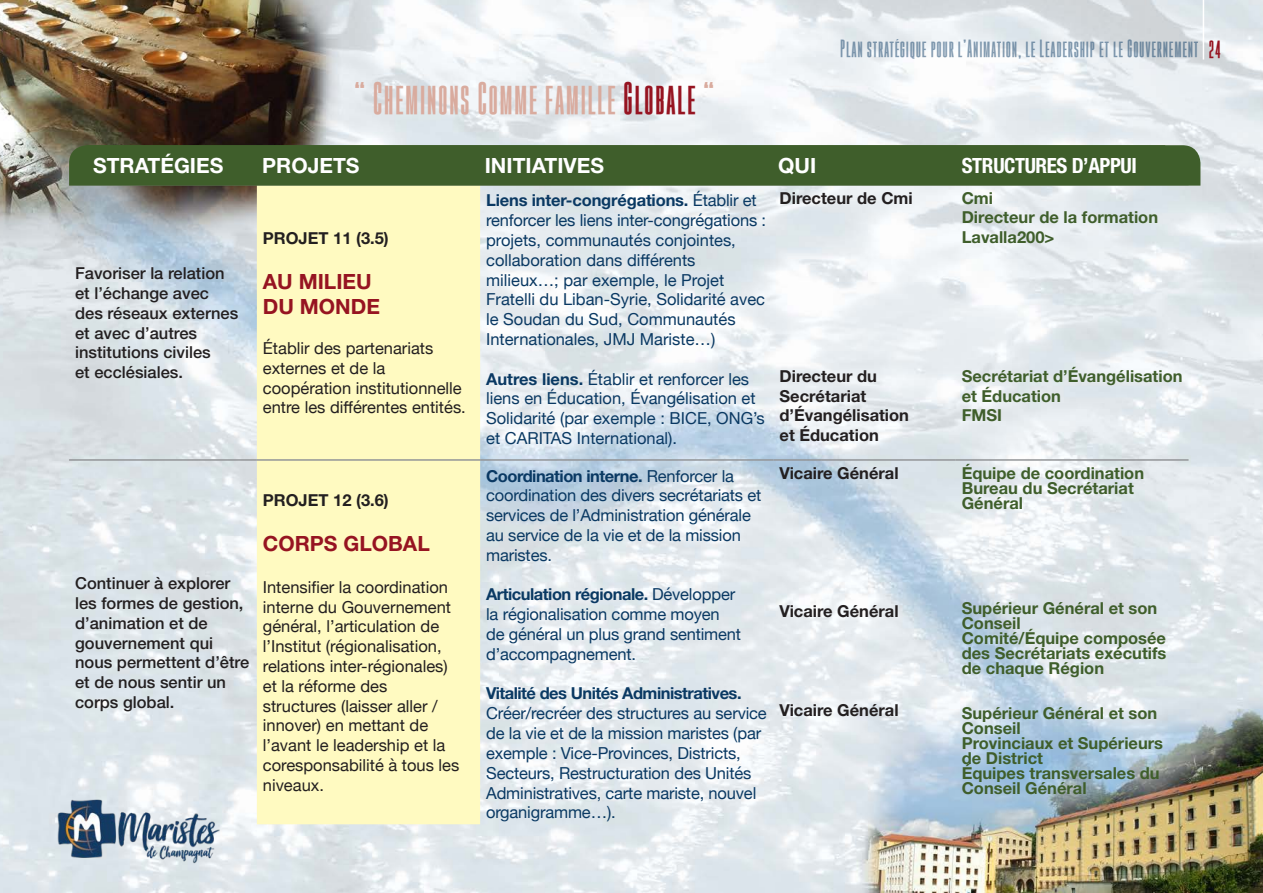
<style>
.page{position:relative;width:1263px;height:893px;background:#fff}
.page>*{position:absolute;margin:0;border:0;box-sizing:border-box;transform-origin:0 0}
.t1{font:700 33px "Gobold High";letter-spacing:.04em;color:#d9ab9e}
.t2{font:700 21px "Helvetica Neue";color:#fff}
.t3{font:700 21px "Helvetica Neue";color:#961421}
.t4{font:700 condensed 21px "Helvetica Neue";letter-spacing:-.02em;color:#fff}
.t5{font:700 18px "Gobold High";letter-spacing:.04em;color:#0a3963}
.t6{font:16.5px/19.8px "Helvetica Neue";letter-spacing:-.01em;color:#0a3963}
.t7{font:16.5px/19.8px "Helvetica Neue";color:#231f20}
.t8{font:700 16.5px/15px "Helvetica Neue";color:#3f5e2b}
.t9{font:500 16.5px/19.8px "Helvetica Neue";color:#231f20}
.t10{font:700 16.5px/19.8px "Helvetica Neue";color:#231f20}
.s1{color:#961421}
.s2{font-weight:700}
</style>
<div class="page">
<img style="left:0;top:0;width:1263px;height:893px">
<img style="left:54px;top:791px;width:166px;height:73px">
<hr style="left:1203px;top:0;width:1px;height:60px;background:#fff">
<div style="left:257px;top:186px;width:223px;height:638px;background:#fffac1"></div>
<hr style="left:69px;top:459px;width:188px;height:2px;background:#939598">
<hr style="left:257px;top:459px;width:223px;height:2px;background:#939598">
<hr style="left:480px;top:459px;width:293px;height:2px;background:#939598">
<hr style="left:773px;top:459px;width:183px;height:2px;background:#939598">
<hr style="left:956px;top:459px;width:232px;height:2px;background:#939598">
<svg style="left:69px;top:145px;width:1131px;height:41px;background:#536d42"></svg>
<div style="left:87px;top:145px;width:1078px;height:40px;background:#3f5e2b"></div>
<p class="t1" style="left:354px;top:78px;width:362px">“ Cheminons Comme famille <span class="s1">Globale</span> “</p>
<p class="t5" style="left:840px;top:37px;width:382px">Plan stratégique pour l’Animation, le Leadership et le Gouvernement <span class="s1">24</span></p>
<p class="t2" style="left:93px;top:153px;width:132px">STRATÉGIES</p>
<p class="t2" style="left:262px;top:153px;width:99px">PROJETS</p>
<p class="t2" style="left:485px;top:153px;width:121px">INITIATIVES</p>
<p class="t2" style="left:778px;top:153px;width:40px">QUI</p>
<p class="t4" style="left:962px;top:153px;width:177px">STRUCTURES D’APPUI</p>
<p class="t9" style="left:75px;top:263px;width:165px">Favoriser la relation et l’échange avec des réseaux externes et avec d’autres institutions civiles</p>
<p class="t9" style="left:75px;top:362px;width:109px">et ecclésiales.</p>
<p class="t10" style="left:263px;top:228px;width:127px">PROJET 11 (3.5)</p>
<p class="t3" style="left:263px;top:269px;width:110px">AU MILIEU</p>
<p class="t3" style="left:263px;top:294px;width:119px">DU MONDE</p>
<p class="t7" style="left:263px;top:339px;width:204px">Établir des partenariats externes et de la coopération institutionnelle entre les différentes entités.</p>
<p class="t9" style="left:75px;top:573px;width:176px">Continuer à explorer les formes de gestion, d’animation et de gouvernement qui nous permettent d’être et de nous sentir un corps global.</p>
<p class="t10" style="left:263px;top:490px;width:127px">PROJET 12 (3.6)</p>
<p class="t3" style="left:263px;top:531px;width:168px">CORPS GLOBAL</p>
<p class="t7" style="left:263px;top:578px;width:198px">Intensifier la coordination interne du Gouvernement général, l’articulation de l’Institut (régionalisation, relations inter-régionales) et la réforme des structures (laisser aller / innover) en mettant de l’avant le leadership et la coresponsabilité à tous les niveaux.</p>
<p class="t6" style="left:486px;top:192px;width:282px"><span class="s2">Liens inter-congrégations.</span> Établir et renforcer les liens inter-congrégations : projets, communautés conjointes, collaboration dans différents milieux…; par exemple, le Projet Fratelli du Liban-Syrie, Solidarité avec le Soudan du Sud, Communautés Internationales, JMJ Mariste…)</p>
<p class="t6" style="left:486px;top:370px;width:280px"><span class="s2">Autres liens.</span> Établir et renforcer les liens en Éducation, Évangélisation et Solidarité (par exemple : BICE, ONG’s et CARITAS International).</p>
<p class="t6" style="left:486px;top:467px;width:277px"><span class="s2">Coordination interne.</span> Renforcer la coordination des divers secrétariats et services de l’Administration générale au service de la vie et de la mission maristes.</p>
<p class="t6" style="left:486px;top:586px;width:256px"><span class="s2">Articulation régionale.</span> Développer la régionalisation comme moyen de général un plus grand sentiment d’accompagnement.</p>
<p class="t6" style="left:486px;top:685px;width:282px"><span class="s2">Vitalité des Unités Administratives.<br></span>Créer/recréer des structures au service de la vie et de la mission maristes (par exemple : Vice-Provinces, Districts, Secteurs, Restructuration des Unités Administratives, carte mariste, nouvel organigramme…).</p>
<p class="t10" style="left:779px;top:187px;width:135px">Directeur de Cmi</p>
<p class="t10" style="left:779px;top:366px;width:131px">Directeur du<br>Secrétariat d’Évangélisation</p>
<p class="t10" style="left:779px;top:425px;width:101px">et Éducation</p>
<p class="t10" style="left:779px;top:463px;width:121px">Vicaire Général</p>
<p class="t10" style="left:779px;top:601px;width:121px">Vicaire Général</p>
<p class="t10" style="left:779px;top:700px;width:121px">Vicaire Général</p>
<p class="t8" style="left:962px;top:190px;width:33px">Cmi</p>
<p class="t8" style="left:962px;top:207px;width:198px;line-height:19.8px">Directeur de la formation<br>Lavalla200&gt;</p>
<p class="t8" style="left:962px;top:366px;width:222px;line-height:19.8px">Secrétariat d’Évangélisation et Éducation</p>
<p class="t8" style="left:962px;top:408px;width:42px">FMSI</p>
<p class="t8" style="left:962px;top:465px;width:184px">Équipe de coordination</p>
<p class="t8" style="left:962px;top:480px;width:174px">Bureau du Secrétariat<br>Général</p>
<p class="t8" style="left:962px;top:600px;width:197px">Supérieur Général et son<br>Conseil</p>
<p class="t8" style="left:962px;top:630px;width:206px;text-align:justify">Comité/Équipe composée des Secrétariats exécutifs de chaque Région</p>
<p class="t8" style="left:962px;top:705px;width:197px">Supérieur Général et son<br>Conseil</p>
<p class="t8" style="left:962px;top:735px;width:203px">Provinciaux et Supérieurs de District</p>
<p class="t8" style="left:962px;top:765px;width:199px">Équipes transversales du<br>Conseil Général</p>
</div>
